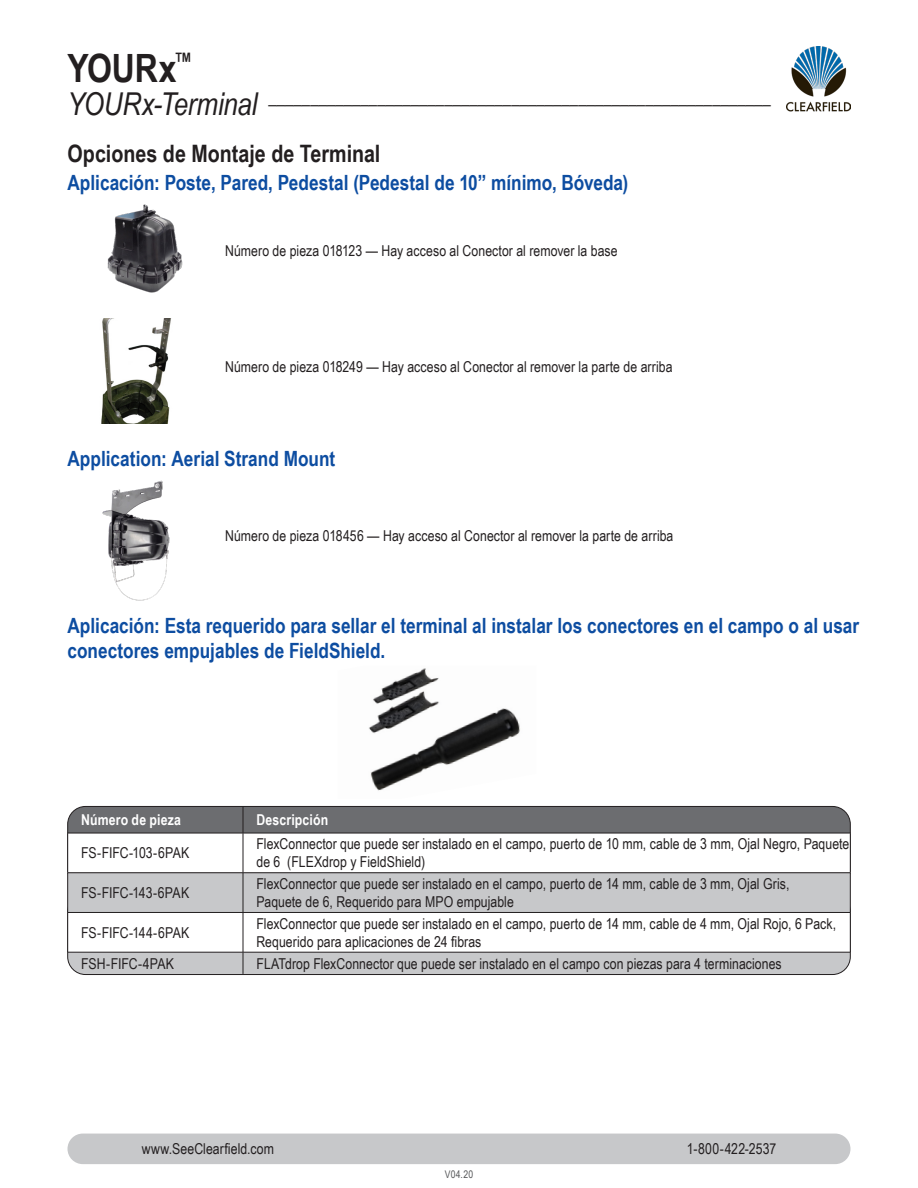
<style>
.page{position:relative;width:918px;height:1188px;background:#fff}
.page>*{position:absolute;margin:0;border:0;box-sizing:border-box;transform-origin:0 0}
.Right_Page_Product_H{font:700 39px "Arial Narrow";letter-spacing:-.005em;color:#231f20}
.Header_after_Table{font:700 24px "Arial Narrow";color:#231f20}
.Header_after_Table-2{font:700 21px/25.2px "Arial Narrow";color:#0d4da1}
.Right_Page_Product_N{font:italic 18.3px "Arial Narrow";color:#231f20}
.t1{font:15px/18px "Arial Narrow";color:#231f20}
.white_table_headers{font:700 15px "Arial Narrow";letter-spacing:.01em;color:#fff}
.t2{font:10.5px "Arial Narrow";color:#57585a}
.s1{font-size:31.5px}
</style>
<div class="page">
<img style="left:787px;top:46px;width:63px;height:66px">
<div style="left:67px;top:1134px;width:783px;height:30px;background:#c7c8ca;border-radius:15px"></div>
<img style="left:107px;top:204px;width:76px;height:89px">
<img style="left:101px;top:319px;width:70px;height:105px">
<img style="left:102px;top:480px;width:68px;height:121px">
<img style="left:369px;top:668px;width:151px;height:123px">
<div style="left:68px;top:894px;width:782px;height:81px;background:#c7c8ca;border-radius:18px"></div>
<div style="left:68px;top:894px;width:782px;height:81px;border:1px solid #231f20;border-radius:18px"></div>
<div style="left:68px;top:806px;width:782px;height:81px;background:#6c6d70;border-radius:18px"></div>
<div style="left:68px;top:806px;width:782px;height:81px;border:1px solid #231f20;border-radius:18px"></div>
<div style="left:68px;top:834px;width:782px;height:118px;background:#fff"></div>
<div style="left:68px;top:873px;width:782px;height:39px;background:#c7c8ca"></div>
<hr style="left:67px;top:833px;width:1px;height:40px;background:#231f20">
<hr style="left:243px;top:833px;width:1px;height:40px;background:#231f20">
<hr style="left:850px;top:833px;width:1px;height:40px;background:#231f20">
<hr style="left:68px;top:872px;width:175px;height:1px;background:#231f20">
<hr style="left:67px;top:873px;width:1px;height:39px;background:#231f20">
<hr style="left:243px;top:872px;width:607px;height:1px;background:#231f20">
<hr style="left:243px;top:873px;width:1px;height:39px;background:#231f20">
<hr style="left:850px;top:873px;width:1px;height:39px;background:#231f20">
<hr style="left:68px;top:912px;width:175px;height:1px;background:#231f20">
<hr style="left:67px;top:913px;width:1px;height:39px;background:#231f20">
<hr style="left:243px;top:912px;width:607px;height:1px;background:#231f20">
<hr style="left:243px;top:913px;width:1px;height:39px;background:#231f20">
<hr style="left:850px;top:913px;width:1px;height:39px;background:#231f20">
<hr style="left:68px;top:952px;width:175px;height:1px;background:#231f20">
<hr style="left:243px;top:952px;width:607px;height:1px;background:#231f20">
<svg style="left:243px;top:952px;width:1px;height:22px"></svg>
<svg style="left:243px;top:806px;width:1px;height:27px"></svg>
<hr style="left:68px;top:833px;width:175px;height:1px;background:#231f20">
<hr style="left:243px;top:833px;width:607px;height:1px;background:#231f20">
<p class="Right_Page_Product_H" style="left:68px;top:39px;width:126px">YOURx<sup>™</sup></p>
<p class="Right_Page_Product_N" style="left:68px;top:85px;width:705px"><span class="s1">YOURx-Terminal</span> ____________________________________________________________</p>
<p class="Header_after_Table" style="left:68px;top:135px;width:314px">Opciones de Montaje de Terminal</p>
<p class="Header_after_Table-2" style="left:68px;top:169px;width:562px">Aplicación: Poste, Pared, Pedestal (Pedestal de 10” mínimo, Bóveda)</p>
<p class="t1" style="left:225px;top:241px;width:394px">Número de pieza 018123 — Hay acceso al Conector al remover la base</p>
<p class="t1" style="left:225px;top:357px;width:449px">Número de pieza 018249 — Hay acceso al Conector al remover la parte de arriba</p>
<p class="Header_after_Table-2" style="left:68px;top:445px;width:269px">Application: Aerial Strand Mount</p>
<p class="t1" style="left:225px;top:526px;width:450px">Número de pieza 018456 — Hay acceso al Conector al remover la parte de arriba</p>
<p class="Header_after_Table-2" style="left:68px;top:612px;width:793px">Aplicación: Esta requerido para sellar el terminal al instalar los conectores en el campo o al usar conectores empujables de FieldShield.</p>
<p class="white_table_headers" style="left:81px;top:808px;width:101px">Número de pieza</p>
<p class="white_table_headers" style="left:256px;top:808px;width:73px">Descripción</p>
<p class="t1" style="left:81px;top:844px;width:110px">FS-FIFC-103-6PAK</p>
<p class="t1" style="left:256px;top:835px;width:594px">FlexConnector que puede ser instalado en el campo, puerto de 10 mm, cable de 3 mm, Ojal Negro, Paquete de 6 (FLEXdrop y FieldShield)</p>
<p class="t1" style="left:81px;top:883px;width:110px">FS-FIFC-143-6PAK</p>
<p class="t1" style="left:256px;top:874px;width:534px">FlexConnector que puede ser instalado en el campo, puerto de 14 mm, cable de 3 mm, Ojal Gris,<br>Paquete de 6, Requerido para MPO empujable</p>
<p class="t1" style="left:81px;top:923px;width:110px">FS-FIFC-144-6PAK</p>
<p class="t1" style="left:256px;top:914px;width:581px">FlexConnector que puede ser instalado en el campo, puerto de 14 mm, cable de 4 mm, Ojal Rojo, 6 Pack,<br>Requerido para aplicaciones de 24 fibras</p>
<p class="t1" style="left:81px;top:954px;width:94px">FSH-FIFC-4PAK</p>
<p class="t1" style="left:256px;top:954px;width:527px">FLATdrop FlexConnector que puede ser instalado en el campo con piezas para 4 terminaciones</p>
<p class="t1" style="left:142px;top:1139px;width:134px">www.SeeClearfield.com</p>
<p class="t1" style="left:687px;top:1139px;width:91px">1-800-422-2537</p>
<p class="t2" style="left:445px;top:1167px;width:30px">V04.20</p>
</div>
